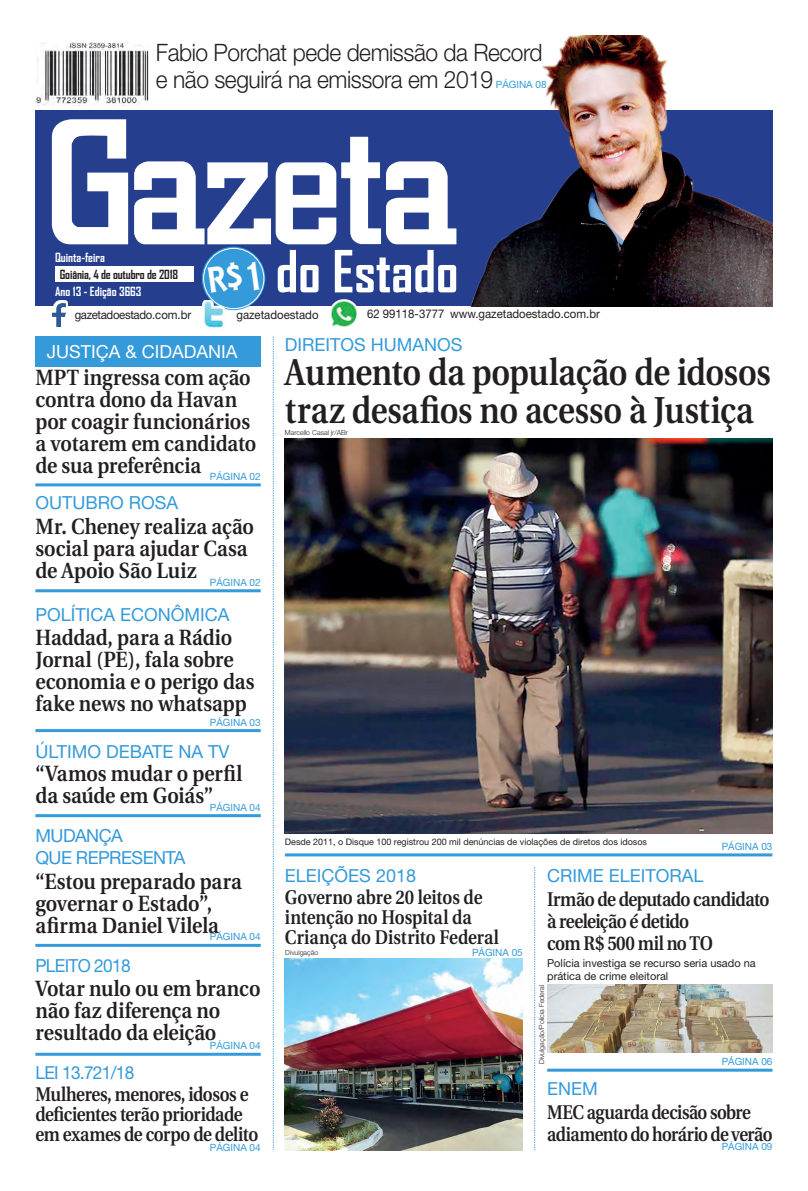
<style>
.page{position:relative;width:808px;height:1191px;background:#fff}
.page>*{position:absolute;margin:0;border:0;box-sizing:border-box;transform-origin:0 0}
.t1{font:700 55.6px "Agency FB";color:#fff}
.Manchete{font:600 37.5px/38.2px "Utopia";letter-spacing:-.01em;color:#231f20;scale:.86 1}
.t2{font:300 24px/27px "Helvetica Neue";letter-spacing:-.02em;color:#231f20;scale:.95 1}
.Manchete-2{font:600 22px/22px "Utopia";letter-spacing:-.005em;color:#231f20;scale:.9 1}
.Manchete-3{font:600 19.8px/20px "Utopia";letter-spacing:-.025em;color:#231f20;scale:.86 1}
.Manchete-4{font:600 19.8px/20px "Utopia";letter-spacing:-.005em;color:#231f20;scale:.86 1}
.Manchete-5{font:600 19.8px/22px "Utopia";letter-spacing:-.025em;color:#231f20;scale:.87 1}
.Manchete-6{font:600 19.8px/22px "Utopia";letter-spacing:-.025em;color:#231f20;scale:.85 1}
.Retranca{font:18px "Helvetica Neue";color:#349ada}
.Retranca-2{font:18px "Helvetica Neue";letter-spacing:-.04em;color:#349ada;scale:.96 1}
.Retranca-3{font:18px "Helvetica Neue";letter-spacing:-.03em;color:#349ada}
.Retranca-4{font:18px "Helvetica Neue";color:#fff}
.t3{font:700 12.1px "Agency FB";color:#fff}
.t4{font:700 12.1px "Agency FB";letter-spacing:-.01em;color:#231f20}
.t5{font:12px "Helvetica Neue";color:#231f20;scale:.95 1}
.t6{font:12px "Helvetica Neue";letter-spacing:-.03em;color:#231f20;scale:.95 1}
.Legenda{font:11px/13.3px "Helvetica Neue";color:#231f20}
.Retranca-5{font:10px "Helvetica Neue";color:#349ada}
.Legenda-2{font:9px "Helvetica Neue";color:#231f20}
.Crédito_Fotógrafo{font:300 7px "Helvetica Neue";color:#231f20}
</style>
<div class="page">
<div style="left:35px;top:110px;width:737px;height:196px;background:#253f8e"></div>
<svg style="left:52px;top:119px;width:76px;height:125px"></svg>
<svg style="left:134px;top:161px;width:188px;height:83px"></svg>
<div style="left:55px;top:266px;width:138px;height:15px;background:#fff"></div>
<svg style="left:202px;top:247px;width:63px;height:63px"></svg>
<div style="left:203px;top:248px;width:61px;height:61px;border:1px solid #fff;border-radius:50%"></div>
<svg style="left:55px;top:300px;width:13px;height:27px"></svg>
<img style="left:52px;top:303px;width:13px;height:23px">
<img style="left:35px;top:43px;width:113px;height:63px">
<div style="left:35px;top:336px;width:226px;height:31px;background:#349ada"></div>
<svg style="left:273px;top:336px;width:1px;height:814px"></svg>
<svg style="left:534px;top:867px;width:1px;height:283px"></svg>
<img style="left:202px;top:300px;width:23px;height:29px">
<img style="left:330px;top:306px;width:28px;height:21px">
<hr style="left:35px;top:483px;width:226px;height:3px;background:#349ada">
<hr style="left:285px;top:853px;width:487px;height:3px;background:#349ada">
<hr style="left:35px;top:589px;width:226px;height:3px;background:#349ada">
<hr style="left:35px;top:729px;width:226px;height:3px;background:#349ada">
<hr style="left:35px;top:814px;width:226px;height:3px;background:#349ada">
<hr style="left:35px;top:944px;width:226px;height:3px;background:#349ada">
<hr style="left:35px;top:1052px;width:226px;height:3px;background:#349ada">
<hr style="left:547px;top:1068px;width:225px;height:3px;background:#349ada">
<img style="left:322px;top:35px;width:450px;height:271px">
<img style="left:285px;top:438px;width:487px;height:395px">
<img style="left:547px;top:985px;width:225px;height:67px">
<img style="left:285px;top:958px;width:238px;height:192px">
<div style="left:208px;top:262px;width:51px;height:31px;background:#349ada"></div>
<p class="t2" style="left:156px;top:39px;width:408px">Fabio Porchat pede demissão da Record e não seguirá na emissora em 2019</p>
<p class="Retranca-5" style="left:496px;top:78px;width:52px">PÁGINA 08</p>
<p class="t3" style="left:55px;top:250px;width:51px">Quinta-feira</p>
<p class="t4" style="left:60px;top:267px;width:120px">Goiânia, 4 de outubro de 2018</p>
<p class="t3" style="left:55px;top:283px;width:88px">Ano 13 - Edição 3663</p>
<p class="t1" style="left:276px;top:237px;width:184px">do Estado</p>
<p class="t5" style="left:236px;top:308px;width:88px">gazetadoestado</p>
<p class="t5" style="left:367px;top:307px;width:83px">62 99118-3777</p>
<p class="t5" style="left:450px;top:307px;width:159px">www.gazetadoestado.com.br</p>
<p class="t6" style="left:75px;top:307px;width:124px">gazetadoestado.com.br</p>
<p class="Retranca-4" style="left:47px;top:340px;width:192px">JUSTIÇA &amp; CIDADANIA</p>
<p class="Retranca" style="left:285px;top:333px;width:179px">DIREITOS HUMANOS</p>
<p class="Manchete" style="left:285px;top:353px;width:567px">Aumento da população de idosos traz desafios no acesso à Justiça</p>
<p class="Manchete-2" style="left:35px;top:367px;width:247px">MPT ingressa com ação contra dono da Havan por coagir funcionários a votarem em candidato de sua preferência</p>
<p class="Crédito_Fotógrafo" style="left:285px;top:428px;width:65px">Marcello Casal jr/ABr</p>
<p class="Retranca-5" style="left:210px;top:470px;width:52px">PÁGINA 02</p>
<p class="Retranca" style="left:35px;top:492px;width:144px">OUTUBRO ROSA</p>
<p class="Manchete-2" style="left:35px;top:516px;width:244px">Mr. Cheney realiza ação social para ajudar Casa de Apoio São Luiz</p>
<p class="Retranca-5" style="left:210px;top:576px;width:52px">PÁGINA 02</p>
<p class="Retranca" style="left:35px;top:604px;width:196px">POLÍTICA ECONÔMICA</p>
<p class="Manchete-2" style="left:35px;top:627px;width:245px">Haddad, para a Rádio<br>Jornal (PE), fala sobre economia e o perigo das fake news no whatsapp</p>
<p class="Retranca-5" style="left:210px;top:716px;width:52px">PÁGINA 03</p>
<p class="Retranca" style="left:35px;top:740px;width:196px">ÚLTIMO DEBATE NA TV</p>
<p class="Manchete-2" style="left:35px;top:763px;width:231px">“Vamos mudar o perfil da saúde em Goiás”</p>
<p class="Retranca-5" style="left:210px;top:801px;width:52px">PÁGINA 04</p>
<p class="Retranca-3" style="left:35px;top:825px;width:89px">MUDANÇA</p>
<p class="Retranca-3" style="left:35px;top:847px;width:151px">QUE REPRESENTA</p>
<p class="Manchete-2" style="left:35px;top:871px;width:231px">“Estou preparado para governar o Estado”, afirma Daniel Vilela</p>
<p class="Retranca-5" style="left:210px;top:931px;width:52px">PÁGINA 04</p>
<p class="Retranca-2" style="left:35px;top:955px;width:101px">PLEITO 2018</p>
<p class="Manchete-2" style="left:35px;top:977px;width:252px">Votar nulo ou em branco não faz diferença no resultado da eleição</p>
<p class="Retranca-5" style="left:210px;top:1039px;width:52px">PÁGINA 04</p>
<p class="Retranca-2" style="left:35px;top:1061px;width:105px">LEI 13.721/18</p>
<p class="Manchete-3" style="left:35px;top:1084px;width:261px">Mulheres, menores, idosos e deficientes terão prioridade em exames de corpo de delito</p>
<p class="Retranca-5" style="left:210px;top:1141px;width:52px">PÁGINA 04</p>
<p class="Legenda-2" style="left:285px;top:836px;width:364px">Desde 2011, o Disque 100 registrou 200 mil denúncias de violações de diretos dos idosos</p>
<p class="Retranca-5" style="left:722px;top:840px;width:52px">PÁGINA 03</p>
<p class="Retranca" style="left:285px;top:864px;width:133px">ELEIÇÕES 2018</p>
<p class="Manchete-4" style="left:285px;top:887px;width:250px">Governo abre 20 leitos de intenção no Hospital da<br>Criança do Distrito Federal</p>
<p class="Retranca-5" style="left:472px;top:946px;width:52px">PÁGINA 05</p>
<p class="Crédito_Fotógrafo" style="left:285px;top:948px;width:35px">Divulgação</p>
<p class="Retranca" style="left:547px;top:864px;width:158px">CRIME ELEITORAL</p>
<p class="Manchete-5" style="left:547px;top:888px;width:257px">Irmão de deputado candidato à reeleição é detido</p>
<p class="Manchete-5" style="left:547px;top:932px;width:192px">com R$ 500 mil no TO</p>
<p class="Legenda" style="left:547px;top:956px;width:210px">Polícia investiga se recurso seria usado na prática de crime eleitoral</p>
<p class="Crédito_Fotógrafo" style="left:537px;top:1064px;width:80px;rotate:-90deg">Divulgação/Polícia Federal</p>
<p class="Retranca-5" style="left:722px;top:1055px;width:52px">PÁGINA 06</p>
<p class="Retranca" style="left:547px;top:1078px;width:52px">ENEM</p>
<p class="Manchete-6" style="left:547px;top:1101px;width:267px">MEC aguarda decisão sobre adiamento do horário de verão</p>
<p class="Retranca-5" style="left:722px;top:1141px;width:52px">PÁGINA 09</p>
</div>
